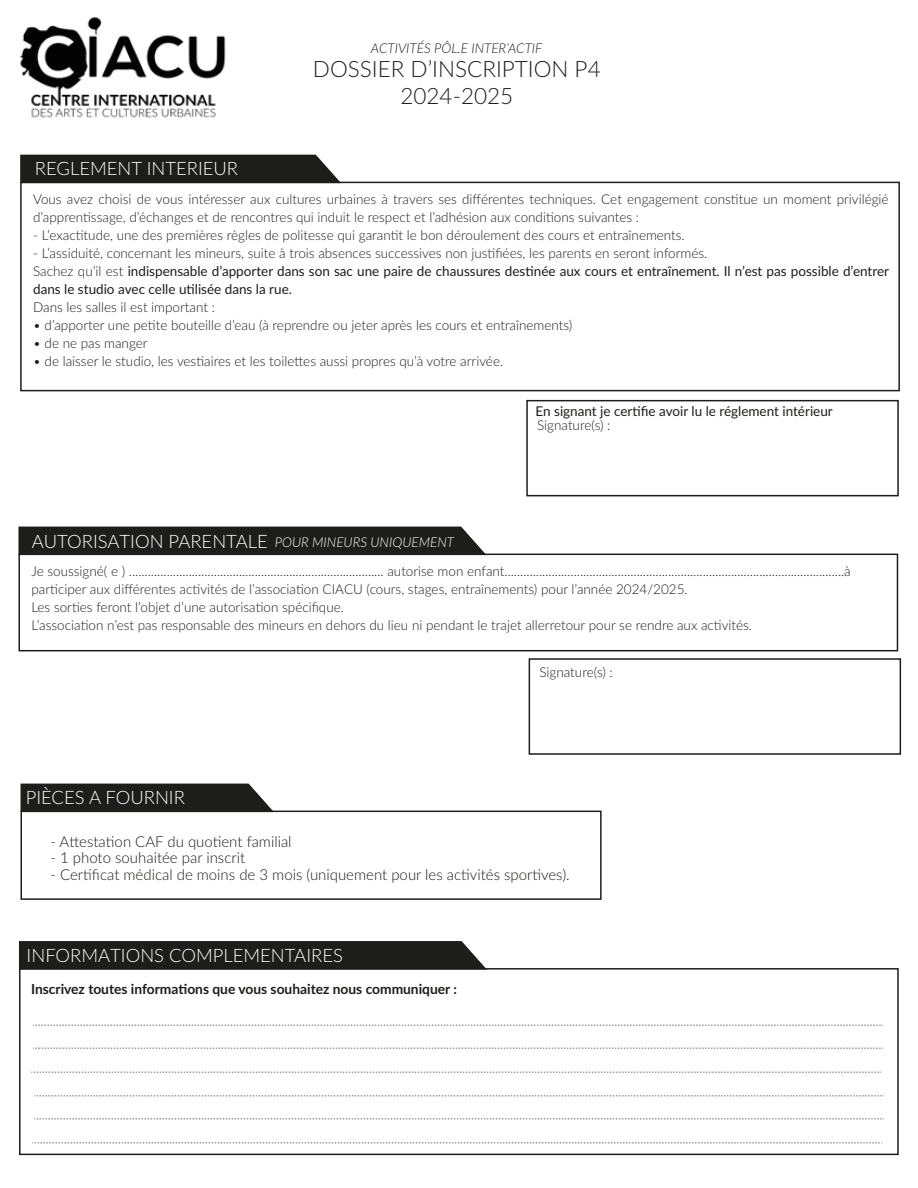
<style>
.page{position:relative;width:918px;height:1188px;background:#fff}
.page>*{position:absolute;margin:0;border:0;box-sizing:border-box;transform-origin:0 0}
.t1{font:300 22.5px/27px "Lato";color:#1d1d1b;text-align:center}
.t2{font:300 18.45px "Lato";color:#fff}
.t3{font:300 15px "Lato";color:#1d1d1b}
.t4{font:700 13.8px "Lato";color:#1d1d1b}
.t5{font:300 13.5px/18px "Lato";color:#1d1d1b}
.t6{font:13.5px/18px "Lato";color:#1d1d1b}
.t7{font:italic 300 13.5px "Lato";color:#1d1d1b}
.t8{font:italic 300 13.5px "Lato";color:#fff}
.s1{font-weight:300}
</style>
<div class="page">
<svg style="left:33px;top:1025px;width:850px;height:1px"></svg>
<svg style="left:33px;top:1048px;width:850px;height:1px"></svg>
<svg style="left:31px;top:1072px;width:850px;height:1px"></svg>
<svg style="left:34px;top:1095px;width:850px;height:2px"></svg>
<svg style="left:34px;top:1118px;width:850px;height:2px"></svg>
<svg style="left:32px;top:1142px;width:850px;height:2px"></svg>
<img style="left:19px;top:17px;width:207px;height:101px">
<div style="left:21px;top:811px;width:581px;height:89px;border:2px solid #1d1d1b"></div>
<svg style="left:20px;top:783px;width:254px;height:30px;background:#323231"></svg>
<div style="left:18px;top:554px;width:880px;height:97px;border:2px solid #1d1d1b"></div>
<svg style="left:18px;top:526px;width:469px;height:30px;background:#2e2e2c"></svg>
<div style="left:529px;top:658px;width:372px;height:97px;background:#fff;border:2px solid #1d1d1b"></div>
<div style="left:20px;top:182px;width:880px;height:209px;border:2px solid #1d1d1b"></div>
<svg style="left:20px;top:154px;width:322px;height:31px;background:#363634"></svg>
<div style="left:526px;top:400px;width:373px;height:96px;background:#fff;border:2px solid #1d1d1b"></div>
<div style="left:19px;top:968px;width:880px;height:187px;border:2px solid #1d1d1b"></div>
<svg style="left:19px;top:941px;width:468px;height:30px;background:#2b2b29"></svg>
<p class="t7" style="left:371px;top:41px;width:173px">ACTIVITÉS PÔL.E INTER’ACTIF</p>
<h1 class="t1" style="left:313px;top:56px;width:289px">DOSSIER D’INSCRIPTION P4<br>2024-2025</h1>
<h2 class="t2" style="left:35px;top:158px;width:205px">REGLEMENT INTERIEUR</h2>
<p class="t5" style="left:33px;top:190px;width:857px">Vous avez choisi de vous intéresser aux cultures urbaines à travers ses différentes techniques. Cet engagement constitue un moment privilégié d’apprentissage, d’échanges et de rencontres qui induit le respect et l’adhésion aux conditions suivantes :</p>
<p class="t5" style="left:33px;top:226px;width:653px">- L’exactitude, une des premières règles de politesse qui garantit le bon déroulement des cours et entraînements.</p>
<p class="t6" style="left:33px;top:244px;width:858px"><span class="s1">- L’assiduité, concernant les mineurs, suite à trois absences successives non justifiées, les parents en seront informés.<br>Sachez qu’il est</span> indispensable d’apporter dans son sac une paire de chaussures destinée aux cours et entraînement. Il n’est pas possible d’entrer dans le studio avec celle utilisée dans la rue.</p>
<p class="t5" style="left:33px;top:298px;width:183px">Dans les salles il est important :</p>
<p class="t5" style="left:33px;top:316px;width:541px">• d’apporter une petite bouteille d’eau (à reprendre ou jeter après les cours et entraînements) ï de ne pas manger</p>
<p class="t5" style="left:33px;top:352px;width:472px">• de laisser le studio, les vestiaires et les toilettes aussi propres qu’à votre arrivée.</p>
<p class="t6" style="left:536px;top:401px;width:299px">En signant je certifie avoir lu le réglement intérieur</p>
<p class="t5" style="left:537px;top:416px;width:75px">Signature(s) :</p>
<h2 class="t2" style="left:32px;top:531px;width:238px">AUTORISATION PARENTALE</h2>
<p class="t5" style="left:31px;top:562px;width:821px">Je soussigné( e ) ................................................................................. autorise mon enfant............................................................................................................à participer aux différentes activités de l’association CIACU (cours, stages, entraînements) pour l’année 2024/2025.<br>Les sorties feront l’objet d’une autorisation spécifique.<br>L’association n’est pas responsable des mineurs en dehors du lieu ni pendant le trajet allerretour pour se rendre aux activités.</p>
<p class="t8" style="left:275px;top:534px;width:181px">POUR MINEURS UNIQUEMENT</p>
<p class="t5" style="left:539px;top:663px;width:75px">Signature(s) :</p>
<h2 class="t2" style="left:26px;top:787px;width:161px">PIÈCES A FOURNIR</h2>
<p class="t3" style="left:51px;top:831px;width:243px">- Attestation CAF du quotient familial</p>
<p class="t3" style="left:51px;top:849px;width:196px">- 1 photo souhaitée par inscrit</p>
<p class="t3" style="left:51px;top:864px;width:521px">- Certificat médical de moins de 3 mois (uniquement pour les activités sportives).</p>
<h2 class="t2" style="left:27px;top:946px;width:318px">INFORMATIONS COMPLEMENTAIRES</h2>
<p class="t4" style="left:31px;top:979px;width:427px">Inscrivez toutes informations que vous souhaitez nous communiquer :</p>
</div>
